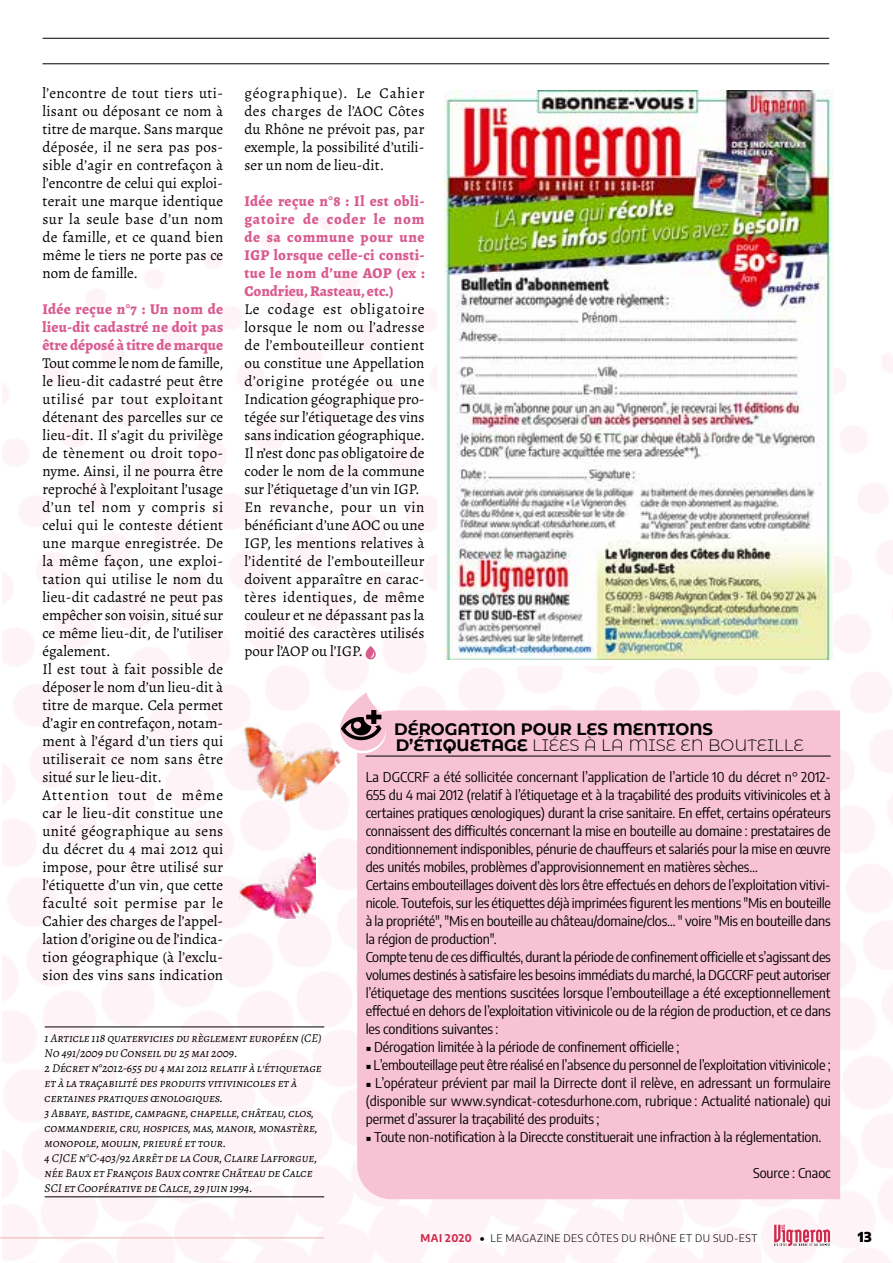
<style>
.page{position:relative;width:893px;height:1263px;background:#fff}
.page>*{position:absolute;margin:0;border:0;box-sizing:border-box;transform-origin:0 0}
.t1{font:700 16.5px/16.5px "Montserrat Alternates";color:#000}
.t2{font:15px/18px "Alegreya";letter-spacing:.01em;color:#000;text-align:justify}
.t3{font:800 15px/18px "Alegreya";letter-spacing:.01em;color:#d85c90;text-align:justify}
.t4{font:semi-condensed 13.5px/18px "Encode Sans";letter-spacing:-.01em;color:#000}
.t5{font:900 13.5px "Encode Sans";color:#000}
.t6{font:italic 12px/15px "Alegreya SC";color:#000}
.t7{font:300 10.5px "Encode Sans";letter-spacing:.04em;color:#000}
.s1{font-weight:300}
.s2{font-family:"Alegreya";font-stretch:normal}
.s3{font-weight:700;color:#ce2a4d}
.s4{font-weight:900}
</style>
<div class="page">
<img style="left:2px;top:217px;width:891px;height:1046px">
<hr style="left:45px;top:1026px;width:279px;height:1px;background:#000">
<hr style="left:45px;top:1196px;width:279px;height:1px;background:#000">
<svg style="left:366px;top:646px;width:10px;height:13px"></svg>
<div style="left:357px;top:710px;width:483px;height:489px;background:#f7c2d3"></div>
<hr style="left:366px;top:756px;width:465px;height:1px;background:#000">
<div style="left:437px;top:83px;width:396px;height:583px;background:#fff"></div>
<img style="left:445px;top:91px;width:388px;height:568px">
<svg style="left:340px;top:692px;width:46px;height:61px"></svg>
<hr style="left:0;top:1237px;width:324px;height:1px;background:#f0c7c5">
<svg style="left:774px;top:1225px;width:56px;height:21px"></svg>
<hr style="left:43px;top:38px;width:786px;height:1px;background:#000">
<hr style="left:43px;top:63px;width:786px;height:1px;background:#000">
<img style="left:240px;top:853px;width:75px;height:66px">
<img style="left:222px;top:693px;width:123px;height:123px">
<p class="t2" style="left:43px;top:84px;width:182px">l’encontre de tout tiers uti&shy;lisant ou déposant ce nom à titre de marque. Sans marque déposée, il ne sera pas pos&shy;sible d’agir en contrefaçon à l’encontre de celui qui exploi&shy;terait une marque identique sur la seule base d’un nom de famille, et ce quand bien même le tiers ne porte pas ce nom de famille.</p>
<p class="t3" style="left:43px;top:300px;width:182px">Idée reçue n°7 : Un nom de lieu-dit cadastré ne doit pas être déposé à titre de marque</p>
<p class="t2" style="left:43px;top:354px;width:183px;text-align:left">Tout comme le nom de famille, le lieu-dit cadastré peut être utilisé par tout exploitant détenant des parcelles sur ce lieu-dit. Il s’agit du privilège de tènement ou droit topo&shy;nyme. Ainsi, il ne pourra être reproché à l’exploitant l’usage d’un tel nom y compris si celui qui le conteste détient une marque enregistrée. De la même façon, une exploi&shy;tation qui utilise le nom du lieu-dit cadastré ne peut pas empêcher son voisin, situé sur ce même lieu-dit, de l’utiliser également.<br>Il est tout à fait possible de déposer le nom d’un lieu-dit à titre de marque. Cela permet d’agir en contrefaçon, notam&shy;ment à l’égard d’un tiers qui utiliserait ce nom sans être situé sur le lieu-dit.<br>Attention tout de même car le lieu-dit constitue une unité géographique au sens du décret du 4 mai 2012 qui impose, pour être utilisé sur l’étiquette d’un vin, que cette faculté soit permise par le<br>Cahier des charges de l’appel&shy;lation d’origine ou de l’indica&shy;tion géographique (à l’exclu&shy;sion des vins sans indication</p>
<p class="t2" style="left:244px;top:84px;width:182px">géographique). Le Cahier des charges de l’AOC Côtes du Rhône ne prévoit pas, par exemple, la possibilité d’utili&shy;ser un nom de lieu-dit.</p>
<p class="t3" style="left:244px;top:192px;width:182px">Idée reçue n°8 : Il est obli&shy;gatoire de coder le nom de sa commune pour une IGP lorsque celle-ci consti&shy;tue le nom d’une AOP (ex :<br>Condrieu, Rasteau, etc.)</p>
<p class="t2" style="left:244px;top:300px;width:182px;text-align:left">Le codage est obligatoire lorsque le nom ou l’adresse de l’embouteilleur contient ou constitue une Appellation d’origine protégée ou une<br>Indication géographique pro&shy;tégée sur l’étiquetage des vins sans indication géographique.<br>Il n’est donc pas obligatoire de coder le nom de la commune sur l’étiquetage d’un vin IGP.<br>En revanche, pour un vin bénéficiant d’une AOC ou une<br>IGP, les mentions relatives à l’identité de l’embouteilleur doivent apparaître en carac&shy;tères identiques, de même couleur et ne dépassant pas la moitié des caractères utilisés pour l’AOP ou l’IGP.</p>
<p class="t1" style="left:394px;top:720px;width:411px">DÉROGATION POUR LES MENTIONS<br>D’ÉTIQUETAGE <span class="s1">LIÉES À LA MISE EN BOUTEILLE</span></p>
<p class="t4" style="left:366px;top:768px;width:467px">La DGCCRF a été sollicitée concernant l’application de l’article 10 du décret n° 2012- 655 du 4 mai 2012 (relatif à l’étiquetage et à la traçabilité des produits vitivinicoles et à certaines pratiques œnologiques) durant la crise sanitaire. En effet, certains opérateurs connaissent des difficultés concernant la mise en bouteille au domaine : prestataires de conditionnement indisponibles, pénurie de chauffeurs et salariés pour la mise en œuvre des unités mobiles, problèmes d’approvisionnement en matières sèches…<br>Certains embouteillages doivent dès lors être effectués en dehors de l’exploitation vitivi&shy;nicole. Toutefois, sur les étiquettes déjà imprimées figurent les mentions "Mis en bouteille à la propriété", "Mis en bouteille au château/domaine/clos… " voire "Mis en bouteille dans la région de production".<br>Compte tenu de ces difficultés, durant la période de confinement officielle et s’agissant des volumes destinés à satisfaire les besoins immédiats du marché, la DGCCRF peut autoriser l’étiquetage des mentions suscitées lorsque l’embouteillage a été exceptionnellement effectué en dehors de l’exploitation vitivinicole ou de la région de production, et ce dans les conditions suivantes :</p>
<p class="t4" style="left:366px;top:1038px;width:315px"><span class="s2">■</span> Dérogation limitée à la période de confinement officielle ;</p>
<p class="t4" style="left:366px;top:1056px;width:466px"><span class="s2">■</span> L’embouteillage peut être réalisé en l’absence du personnel de l’exploitation vitivinicole ;</p>
<p class="t4" style="left:366px;top:1074px;width:467px;text-align:justify"><span class="s2">■</span> L’opérateur prévient par mail la Dirrecte dont il relève, en adressant un formulaire (disponible sur www.syndicat-cotesdurhone.com, rubrique : Actualité nationale) qui permet d’assurer la traçabilité des produits ;</p>
<p class="t4" style="left:366px;top:1128px;width:457px"><span class="s2">■</span> Toute non-notification à la Direccte constituerait une infraction à la réglementation.</p>
<p class="t4" style="left:753px;top:1164px;width:79px">Source : Cnaoc</p>
<p class="t6" style="left:45px;top:1030px;width:279px">1 Article 118 quatervicies du règlement européen (CE)<br>No 491/2009 du Conseil du 25 mai 2009.<br>2 Décret n°2012-655 du 4 mai 2012 relatif à l'étiquetage et à la traçabilité des produits vitivinicoles et à certaines pratiques œnologiques.<br>3 Abbaye, bastide, campagne, chapelle, château, clos, commanderie, cru, hospices, mas, manoir, monastère, monopole, moulin, prieuré et tour.<br>4 CJCE n°C-403/92 Arrêt de la Cour, Claire Lafforgue, née Baux et François Baux contre Château de Calce SCI et Coopérative de Calce, 29 juin 1994.</p>
<p class="t7" style="left:421px;top:1231px;width:339px"><span class="s3">MAI 2020</span> <span class="s4">•</span> LE MAGAZINE DES CÔTES DU RHÔNE ET DU SUD-EST</p>
<p class="t5" style="left:858px;top:1226px;width:16px">13</p>
</div>
